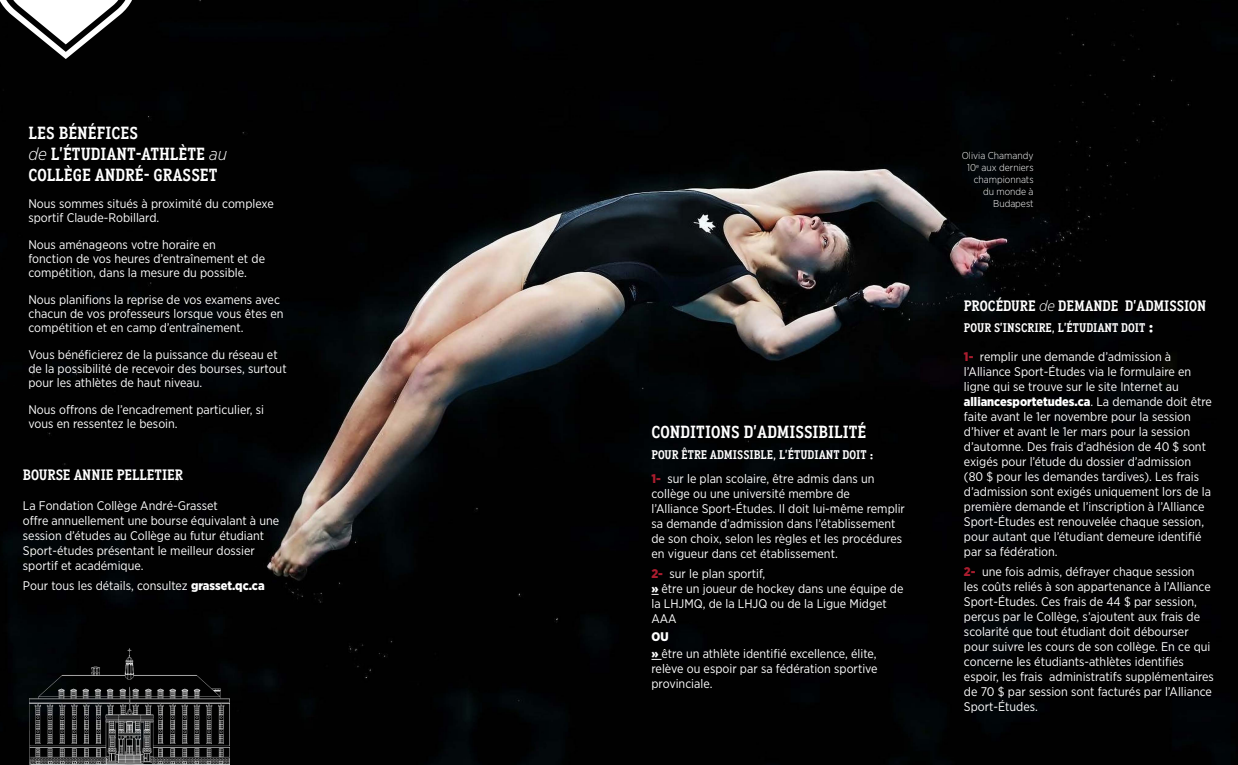
<style>
.page{position:relative;width:1238px;height:765px;background:#fff}
.page>*{position:absolute;margin:0;border:0;box-sizing:border-box;transform-origin:0 0}
.t1{font:700 17.5px/21px "Aaux Office";color:#fff}
.t2{font:700 15px "Aaux Office";color:#fff}
.t3{font:12.5px/15px "Gotham Narrow";color:#fff}
.t4{font:700 12.5px "Aaux Office";color:#fff}
.t5{font:300 10px/12px "Gotham Narrow";color:#fff;text-align:right}
.s1{font-family:"Gotham Narrow";font-weight:300;font-style:italic}
.s2{font-weight:900}
.s3{font-weight:900;color:#ab1d2f}
.s4{font-size:17.5px}
</style>
<div class="page">
<img style="left:0;top:0;width:1238px;height:765px">
<svg style="left:0;top:0;width:136px;height:59px"></svg>
<img style="left:29px;top:648px;width:200px;height:117px">
<h1 class="t1" style="left:28px;top:122px;width:200px">LES BÉNÉFICES<br><span class="s1">de</span> L’ÉTUDIANT-ATHLÈTE <span class="s1">au<br></span>COLLÈGE ANDRÉ- GRASSET</h1>
<p class="t3" style="left:28px;top:196px;width:247px;line-height:13.8px">Nous sommes situés à proximité du complexe sportif Claude-Robillard.</p>
<p class="t3" style="left:28px;top:238px;width:238px;line-height:13.8px">Nous aménageons votre horaire en<br>fonction de vos heures d’entraînement et de compétition, dans la mesure du possible.</p>
<p class="t3" style="left:28px;top:293px;width:257px;line-height:13.8px">Nous planifions la reprise de vos examens avec chacun de vos professeurs lorsque vous êtes en compétition et en camp d’entraînement.</p>
<p class="t3" style="left:28px;top:348px;width:260px;line-height:13.8px">Vous bénéficierez de la puissance du réseau et de la possibilité de recevoir des bourses, surtout pour les athlètes de haut niveau.</p>
<p class="t3" style="left:28px;top:403px;width:237px;line-height:13.8px">Nous offrons de l’encadrement particulier, si vous en ressentez le besoin.</p>
<p class="t2" style="left:23px;top:466px;width:162px">BOURSE ANNIE PELLETIER</p>
<p class="t3" style="left:23px;top:498px;width:258px">La Fondation Collège André-Grasset<br>offre annuellement une bourse équivalant à une session d’études au Collège au futur étudiant Sport-études présentant le meilleur dossier sportif et académique.</p>
<p class="t3" style="left:23px;top:578px;width:243px">Pour tous les détails, consultez <span class="s2">grasset.qc.ca</span></p>
<h1 class="t1" style="left:651px;top:422px;width:216px">CONDITIONS D’ADMISSIBILITÉ</h1>
<p class="t4" style="left:651px;top:448px;width:224px">POUR ÊTRE ADMISSIBLE, L’ÉTUDIANT DOIT :</p>
<p class="t3" style="left:651px;top:471px;width:255px"><span class="s3">1-</span> sur le plan scolaire, être admis dans un collège ou une université membre de<br>l’Alliance Sport-Études. Il doit lui-même remplir sa demande d’admission dans l’établissement de son choix, selon les règles et les procédures en vigueur dans cet établissement.</p>
<p class="t3" style="left:651px;top:566px;width:253px"><span class="s3">2-</span> sur le plan sportif,<br><span class="s2">»</span> être un joueur de hockey dans une équipe de la LHJMQ, de la LHJQ ou de la Ligue Midget<br>AAA</p>
<p class="t3" style="left:651px;top:627px;width:227px;line-height:17.5px"><span class="s2">OU<br>»</span> être un athlète identifié excellence, élite,</p>
<p class="t3" style="left:651px;top:661px;width:228px">relève ou espoir par sa fédération sportive provinciale.</p>
<p class="t5" style="left:961px;top:149px;width:73px">Olivia Chamandy<br>10<sup>e</sup> aux derniers championnats du monde à<br>Budapest</p>
<p class="t2" style="left:964px;top:297px;width:244px">PROCÉDURE <span class="s1">de</span> DEMANDE D’ADMISSION</p>
<p class="t4" style="left:964px;top:321px;width:192px">POUR S’INSCRIRE, L’ÉTUDIANT DOIT <span class="s4">:</span></p>
<p class="t3" style="left:964px;top:349px;width:249px"><span class="s3">1-</span> remplir une demande d’admission à l’Alliance Sport-Études via le formulaire en ligne qui se trouve sur le site Internet au <span class="s2">alliancesportetudes.ca</span>. La demande doit être faite avant le 1er novembre pour la session d’hiver et avant le 1er mars pour la session d’automne. Des frais d’adhésion de 40 $ sont exigés pour l’étude du dossier d’admission (80 $ pour les demandes tardives). Les frais d’admission sont exigés uniquement lors de la première demande et l’inscription à l’Alliance Sport-Études est renouvelée chaque session, pour autant que l’étudiant demeure identifié par sa fédération.</p>
<p class="t3" style="left:964px;top:564px;width:251px"><span class="s3">2-</span> une fois admis, défrayer chaque session<br>les coûts reliés à son appartenance à l’Alliance Sport-Études. Ces frais de 44 $ par session, perçus par le Collège, s’ajoutent aux frais de scolarité que tout étudiant doit débourser pour suivre les cours de son collège. En ce qui concerne les étudiants-athlètes identifiés espoir, les frais administratifs supplémentaires de 70 $ par session sont facturés par l’Alliance Sport-Études.</p>
</div>
